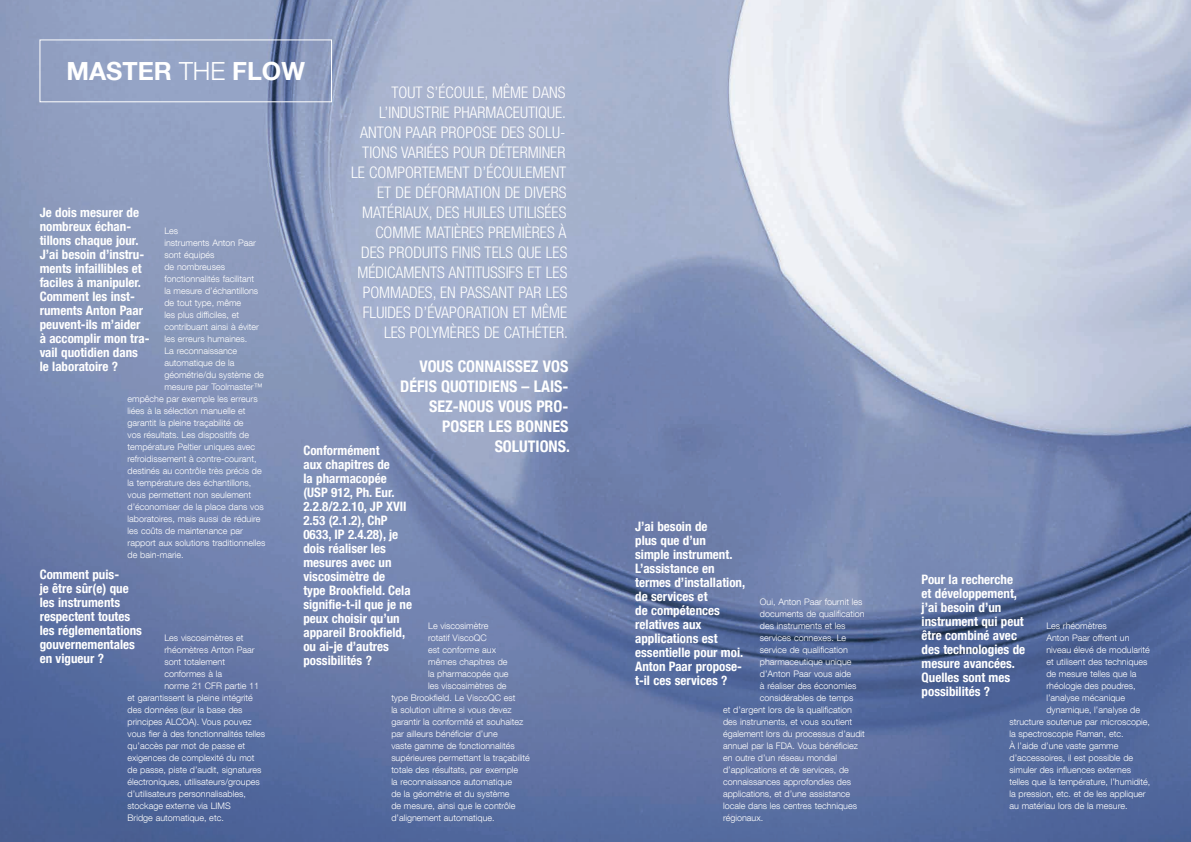
<style>
.page{position:relative;width:1191px;height:842px;background:#fff}
.page>*{position:absolute;margin:0;border:0;box-sizing:border-box;transform-origin:0 0}
.t1{font:700 25px "Helvetica Neue LT Com";color:#fff}
.t2{font:300 condensed 16px/20px "Helvetica Neue LT Com";color:#fff;text-align:right}
.t3{font:700 condensed 16px/20px "Helvetica Neue LT Com";color:#fff;text-align:right}
.t4{font:700 condensed 13px/14px "Helvetica Neue LT Com";color:#fff}
.t5{font:300 9px "Helvetica Neue LT Com";color:#fff}
.s1{font-weight:300}
</style>
<div class="page">
<img style="left:0;top:0;width:1191px;height:842px">
<div style="left:40px;top:40px;width:292px;height:62px;border:1px solid #fff"></div>
<h1 class="t1" style="left:66px;top:55px;width:240px">MASTER <span class="s1">THE</span> FLOW</h1>
<p class="t4" style="left:40px;top:206px;width:111px">Je dois mesurer de nombreux échan&shy;tillons chaque jour.<br>J’ai besoin d’instru&shy;ments infaillibles et faciles à manipuler.<br>Comment les inst&shy;ruments Anton Paar peuvent-ils m’aider à accomplir mon tra&shy;vail quotidien dans le laboratoire ?</p>
<p class="t5" style="left:164px;top:225px;width:15px">Les</p>
<p class="t5" style="left:164px;top:237px;width:93px">instruments Anton Paar</p>
<p class="t5" style="left:164px;top:249px;width:52px">sont équipés</p>
<p class="t5" style="left:164px;top:261px;width:62px">de nombreuses</p>
<p class="t5" style="left:164px;top:273px;width:91px">fonctionnalités facilitant</p>
<p class="t5" style="left:164px;top:285px;width:95px">la mesure d’échantillons</p>
<p class="t5" style="left:164px;top:297px;width:78px">de tout type, même</p>
<p class="t5" style="left:164px;top:309px;width:76px">les plus difficiles, et</p>
<p class="t5" style="left:164px;top:321px;width:96px">contribuant ainsi à éviter</p>
<p class="t5" style="left:164px;top:333px;width:84px">les erreurs humaines.</p>
<p class="t5" style="left:164px;top:345px;width:74px">La reconnaissance</p>
<p class="t5" style="left:164px;top:357px;width:72px">automatique de la</p>
<p class="t5" style="left:164px;top:369px;width:101px">géométrie/du système de</p>
<p class="t5" style="left:164px;top:381px;width:100px">mesure par Toolmaster™</p>
<p class="t5" style="left:128px;top:393px;width:132px">empêche par exemple les erreurs</p>
<p class="t5" style="left:128px;top:405px;width:119px">liées à la sélection manuelle et</p>
<p class="t5" style="left:128px;top:417px;width:117px">garantit la pleine traçabilité de</p>
<p class="t5" style="left:128px;top:429px;width:123px">vos résultats. Les dispositifs de</p>
<p class="t5" style="left:128px;top:441px;width:129px">température Peltier uniques avec</p>
<p class="t5" style="left:128px;top:453px;width:130px">refroidissement à contre-courant,</p>
<p class="t5" style="left:128px;top:465px;width:136px">destinés au contrôle très précis de</p>
<p class="t5" style="left:128px;top:477px;width:125px">la température des échantillons,</p>
<p class="t5" style="left:128px;top:489px;width:125px">vous permettent non seulement</p>
<p class="t5" style="left:128px;top:501px;width:138px">d’économiser de la place dans vos</p>
<p class="t5" style="left:128px;top:513px;width:134px">laboratoires, mais aussi de réduire</p>
<p class="t5" style="left:128px;top:525px;width:117px">les coûts de maintenance par</p>
<p class="t5" style="left:128px;top:537px;width:139px">rapport aux solutions traditionnelles</p>
<p class="t5" style="left:128px;top:549px;width:58px">de bain-marie.</p>
<h3 class="t4" style="left:40px;top:567px;width:104px">Comment puis-<br>je être sûr(e) que les instruments respectent toutes les réglementations gouvernementales en vigueur ?</h3>
<p class="t5" style="left:164px;top:632px;width:81px">Les viscosimètres et</p>
<p class="t5" style="left:164px;top:644px;width:92px">rhéomètres Anton Paar</p>
<p class="t5" style="left:164px;top:656px;width:62px">sont totalement</p>
<p class="t5" style="left:164px;top:668px;width:59px">conformes à la</p>
<p class="t5" style="left:164px;top:680px;width:96px">norme 21 CFR partie 11</p>
<p class="t5" style="left:128px;top:692px;width:127px">et garantissent la pleine intégrité</p>
<p class="t5" style="left:128px;top:704px;width:116px">des données (sur la base des</p>
<p class="t5" style="left:128px;top:716px;width:126px">principes ALCOA). Vous pouvez</p>
<p class="t5" style="left:128px;top:728px;width:139px">vous fier à des fonctionnalités telles</p>
<p class="t5" style="left:128px;top:740px;width:119px">qu’accès par mot de passe et</p>
<p class="t5" style="left:128px;top:752px;width:128px">exigences de complexité du mot</p>
<p class="t5" style="left:128px;top:764px;width:135px">de passe, piste d’audit, signatures</p>
<p class="t5" style="left:128px;top:776px;width:134px">électroniques, utilisateurs/groupes</p>
<p class="t5" style="left:128px;top:788px;width:120px">d’utilisateurs personnalisables,</p>
<p class="t5" style="left:128px;top:800px;width:105px">stockage externe via LIMS</p>
<p class="t5" style="left:128px;top:812px;width:98px">Bridge automatique, etc.</p>
<p class="t2" style="left:351px;top:82px;width:218px">TOUT S’ÉCOULE, MÊME DANS<br>L’INDUSTRIE PHARMACEUTIQUE.<br>ANTON PAAR PROPOSE DES SOLU-<br>TIONS VARIÉES POUR DÉTERMINER<br>LE COMPORTEMENT D’ÉCOULEMENT<br>ET DE DÉFORMATION DE DIVERS<br>MATÉRIAUX, DES HUILES UTILISÉES<br>COMME MATIÈRES PREMIÈRES À<br>DES PRODUITS FINIS TELS QUE LES<br>MÉDICAMENTS ANTITUSSIFS ET LES<br>POMMADES, EN PASSANT PAR LES<br>FLUIDES D’ÉVAPORATION ET MÊME<br>LES POLYMÈRES DE CATHÉTER.</p>
<h2 class="t3" style="left:400px;top:357px;width:171px">VOUS CONNAISSEZ VOS<br>DÉFIS QUOTIDIENS – LAIS-<br>SEZ-NOUS VOUS PRO-<br>POSER LES BONNES<br>SOLUTIONS.</h2>
<p class="t4" style="left:303px;top:443px;width:110px">Conformément<br>aux chapitres de<br>la pharmacopée (USP 912, Ph. Eur.<br>2.2.8/2.2.10, JP XVII<br>2.53 (2.1.2), ChP<br>0633, IP 2.4.28), je dois réaliser les mesures avec un viscosimètre de<br>type Brookfield. Cela signifie-t-il que je ne peux choisir qu’un appareil Brookfield, ou ai-je d’autres possibilités ?</p>
<p class="t5" style="left:428px;top:620px;width:62px">Le viscosimètre</p>
<p class="t5" style="left:428px;top:632px;width:60px">rotatif ViscoQC</p>
<p class="t5" style="left:428px;top:644px;width:69px">est conforme aux</p>
<p class="t5" style="left:428px;top:656px;width:81px">mêmes chapitres de</p>
<p class="t5" style="left:428px;top:668px;width:82px">la pharmacopée que</p>
<p class="t5" style="left:428px;top:680px;width:80px">les viscosimètres de</p>
<p class="t5" style="left:391px;top:692px;width:126px">type Brookfield. Le ViscoQC est</p>
<p class="t5" style="left:391px;top:704px;width:122px">la solution ultime si vous devez</p>
<p class="t5" style="left:391px;top:716px;width:133px">garantir la conformité et souhaitez</p>
<p class="t5" style="left:391px;top:728px;width:108px">par ailleurs bénéficier d’une</p>
<p class="t5" style="left:391px;top:740px;width:125px">vaste gamme de fonctionnalités</p>
<p class="t5" style="left:391px;top:752px;width:140px">supérieures permettant la traçabilité</p>
<p class="t5" style="left:391px;top:764px;width:128px">totale des résultats, par exemple</p>
<p class="t5" style="left:391px;top:776px;width:122px">la reconnaissance automatique</p>
<p class="t5" style="left:391px;top:788px;width:120px">de la géométrie et du système</p>
<p class="t5" style="left:391px;top:800px;width:126px">de mesure, ainsi que le contrôle</p>
<p class="t5" style="left:391px;top:812px;width:105px">d’alignement automatique.</p>
<h3 class="t4" style="left:635px;top:519px;width:111px">J’ai besoin de<br>plus que d’un<br>simple instrument.<br>L’assistance en termes d’installation, de services et<br>de compétences relatives aux applications est essentielle pour moi.<br>Anton Paar propose&shy;t-il ces services ?</h3>
<p class="t5" style="left:760px;top:596px;width:104px">Oui, Anton Paar fournit les</p>
<p class="t5" style="left:760px;top:608px;width:106px">documents de qualification</p>
<p class="t5" style="left:760px;top:620px;width:87px">des instruments et les</p>
<p class="t5" style="left:760px;top:632px;width:88px">services connexes. Le</p>
<p class="t5" style="left:760px;top:644px;width:89px">service de qualification</p>
<p class="t5" style="left:760px;top:656px;width:93px">pharmaceutique unique</p>
<p class="t5" style="left:760px;top:668px;width:93px">d’Anton Paar vous aide</p>
<p class="t5" style="left:760px;top:680px;width:98px">à réaliser des économies</p>
<p class="t5" style="left:760px;top:692px;width:95px">considérables de temps</p>
<p class="t5" style="left:723px;top:704px;width:130px">et d’argent lors de la qualification</p>
<p class="t5" style="left:723px;top:716px;width:131px">des instruments, et vous soutient</p>
<p class="t5" style="left:723px;top:728px;width:143px">également lors du processus d’audit</p>
<p class="t5" style="left:723px;top:740px;width:136px">annuel par la FDA. Vous bénéficiez</p>
<p class="t5" style="left:723px;top:752px;width:116px">en outre d’un réseau mondial</p>
<p class="t5" style="left:723px;top:764px;width:127px">d’applications et de services, de</p>
<p class="t5" style="left:723px;top:776px;width:129px">connaissances approfondies des</p>
<p class="t5" style="left:723px;top:788px;width:129px">applications, et d’une assistance</p>
<p class="t5" style="left:723px;top:800px;width:135px">locale dans les centres techniques</p>
<p class="t5" style="left:723px;top:812px;width:42px">régionaux.</p>
<h3 class="t4" style="left:921px;top:572px;width:105px">Pour la recherche et développement, j’ai besoin d’un instrument qui peut être combiné avec des technologies de mesure avancées.<br>Quelles sont mes possibilités ?</h3>
<p class="t5" style="left:1046px;top:620px;width:62px">Les rhéomètres</p>
<p class="t5" style="left:1046px;top:632px;width:85px">Anton Paar offrent un</p>
<p class="t5" style="left:1046px;top:644px;width:105px">niveau élevé de modularité</p>
<p class="t5" style="left:1046px;top:656px;width:103px">et utilisent des techniques</p>
<p class="t5" style="left:1046px;top:668px;width:92px">de mesure telles que la</p>
<p class="t5" style="left:1046px;top:680px;width:91px">rhéologie des poudres,</p>
<p class="t5" style="left:1046px;top:692px;width:80px">l’analyse mécanique</p>
<p class="t5" style="left:1046px;top:704px;width:95px">dynamique, l’analyse de</p>
<p class="t5" style="left:1009px;top:716px;width:142px">structure soutenue par microscopie,</p>
<p class="t5" style="left:1009px;top:728px;width:115px">la spectroscopie Raman, etc.</p>
<p class="t5" style="left:1009px;top:740px;width:110px">À l’aide d’une vaste gamme</p>
<p class="t5" style="left:1009px;top:752px;width:125px">d’accessoires, il est possible de</p>
<p class="t5" style="left:1009px;top:764px;width:123px">simuler des influences externes</p>
<p class="t5" style="left:1009px;top:776px;width:142px">telles que la température, l’humidité,</p>
<p class="t5" style="left:1009px;top:788px;width:138px">la pression, etc. et de les appliquer</p>
<p class="t5" style="left:1009px;top:800px;width:119px">au matériau lors de la mesure.</p>
</div>
